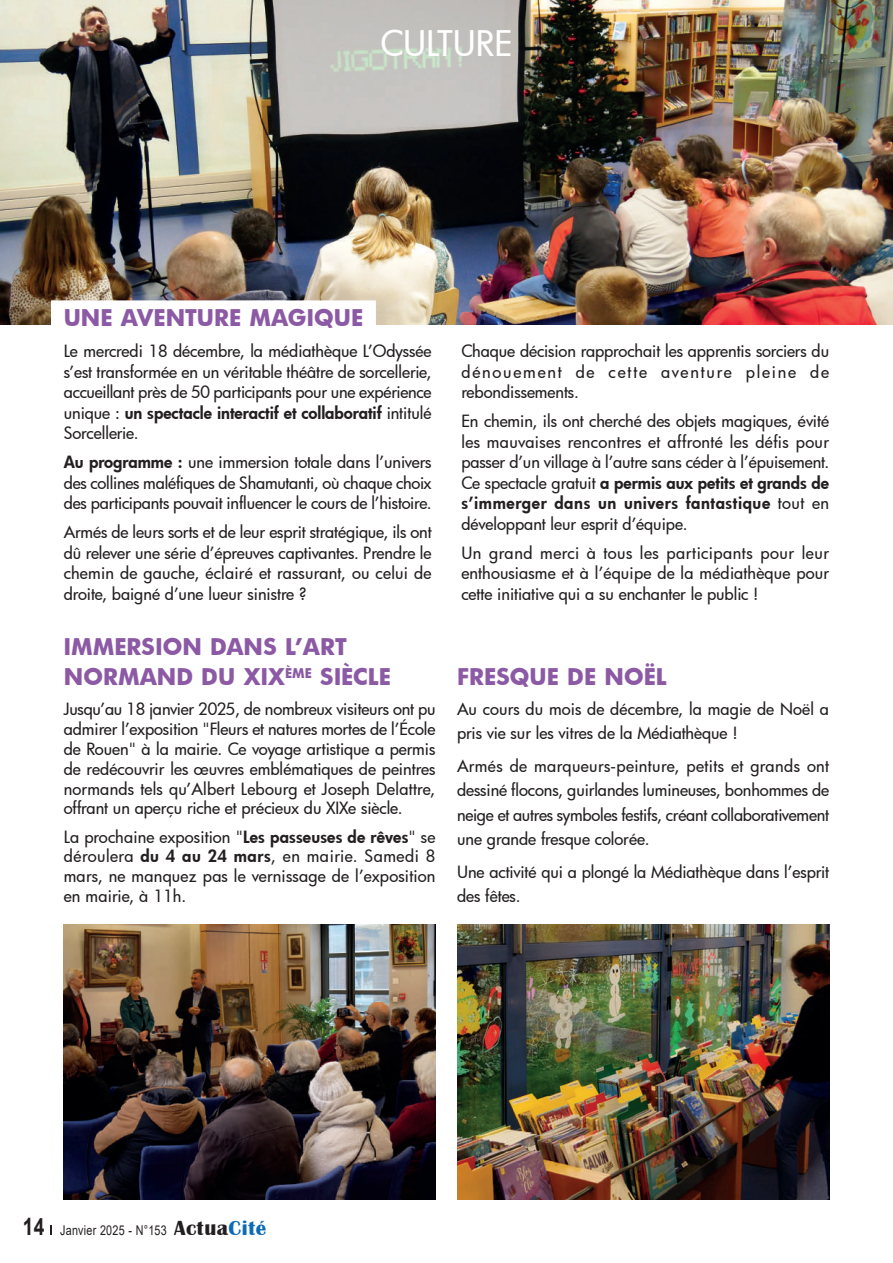
<style>
.page{position:relative;width:893px;height:1263px;background:#fff}
.page>*{position:absolute;margin:0;border:0;box-sizing:border-box;transform-origin:0 0}
.t1{font:500 34.5px "Futura";color:#fff}
.t2{font:700 22.5px/30px "Futura";color:#8c59a5}
.t3{font:500 16.5px/20.5px "Futura";letter-spacing:-.005em;color:#231f20;text-align:justify}
.t4{font:13.5px "Arial";letter-spacing:.02em;color:#231f20;scale:.8 1}
.s1{font-weight:800}
.s2{font-weight:700;font-size:24px}
.s3{font-family:"Britannic";font-weight:700;font-size:21px}
.s4{font-family:"Britannic";font-weight:700;font-size:21px;color:#0b6bb6}
</style>
<div class="page">
<img style="left:0;top:0;width:892px;height:324px">
<div style="left:51px;top:300px;width:325px;height:30px;background:#fff"></div>
<img style="left:63px;top:924px;width:372px;height:275px">
<hr style="left:892px;top:0;width:1px;height:324px;background:#d2d4d3">
<img style="left:457px;top:924px;width:372px;height:275px">
<h1 class="t1" style="left:380px;top:20px;width:134px">CULTURE</h1>
<h2 class="t2" style="left:64px;top:302px;width:301px">UNE AVENTURE MAGIQUE</h2>
<p class="t3" style="left:64px;top:340px;width:369px">Le mercredi 18 décembre, la médiathèque L’Odyssée s’est transformée en un véritable théâtre de sorcellerie, accueillant près de 50 participants pour une expérience unique : <span class="s1">un spectacle interactif et collaboratif</span> intitulé Sorcellerie.</p>
<p class="t3" style="left:64px;top:451px;width:369px"><span class="s1">Au programme :</span> une immersion totale dans l’univers des collines maléfiques de Shamutanti, où chaque choix des participants pouvait influencer le cours de l’histoire.</p>
<p class="t3" style="left:64px;top:521px;width:369px">Armés de leurs sorts et de leur esprit stratégique, ils ont dû relever une série d’épreuves captivantes. Prendre le chemin de gauche, éclairé et rassurant, ou celui de droite, baigné d’une lueur sinistre ?</p>
<h2 class="t2" style="left:64px;top:631px;width:329px">IMMERSION DANS L’ART<br>NORMAND DU XIX<sup>ÈME</sup> SIÈCLE</h2>
<p class="t3" style="left:64px;top:699px;width:373px;line-height:19.8px">Jusqu’au 18 janvier 2025, de nombreux visiteurs ont pu admirer l’exposition "Fleurs et natures mortes de l’École de Rouen" à la mairie. Ce voyage artistique a permis de redécouvrir les œuvres emblématiques de peintres normands tels qu’Albert Lebourg et Joseph Delattre, offrant un aperçu riche et précieux du XIXe siècle.</p>
<p class="t3" style="left:64px;top:826px;width:373px;line-height:19.8px">La prochaine exposition "<span class="s1">Les passeuses de rêves</span>" se déroulera <span class="s1">du 4 au 24 mars</span>, en mairie. Samedi 8 mars, ne manquez pas le vernissage de l’exposition en mairie, à 11h.</p>
<p class="t3" style="left:461px;top:340px;width:369px">Chaque décision rapprochait les apprentis sorciers du dénouement de cette aventure pleine de rebondissements.</p>
<p class="t3" style="left:461px;top:410px;width:369px">En chemin, ils ont cherché des objets magiques, évité les mauvaises rencontres et affronté les défis pour passer d’un village à l’autre sans céder à l’épuisement.<br>Ce spectacle gratuit <span class="s1">a permis aux petits et grands de s’immerger dans un univers fantastique</span> tout en développant leur esprit d’équipe.</p>
<p class="t3" style="left:461px;top:542px;width:369px">Un grand merci à tous les participants pour leur enthousiasme et à l’équipe de la médiathèque pour cette initiative qui a su enchanter le public !</p>
<h2 class="t2" style="left:457px;top:661px;width:211px">FRESQUE DE NOËL</h2>
<p class="t3" style="left:457px;top:696px;width:373px;line-height:24.3px">Au cours du mois de décembre, la magie de Noël a pris vie sur les vitres de la Médiathèque !</p>
<p class="t3" style="left:457px;top:753px;width:374px;line-height:24.3px">Armés de marqueurs-peinture, petits et grands ont dessiné flocons, guirlandes lumineuses, bonhommes de neige et autres symboles festifs, créant collaborativement une grande fresque colorée.</p>
<p class="t3" style="left:457px;top:859px;width:374px;line-height:24.3px">Une activité qui a plongé la Médiathèque dans l’esprit des fêtes.</p>
<p class="t4" style="left:23px;top:1221px;width:306px"><span class="s2">14</span> Janvier 2025 - N°153 <span class="s3">Actua</span><span class="s4">Cité</span></p>
</div>
